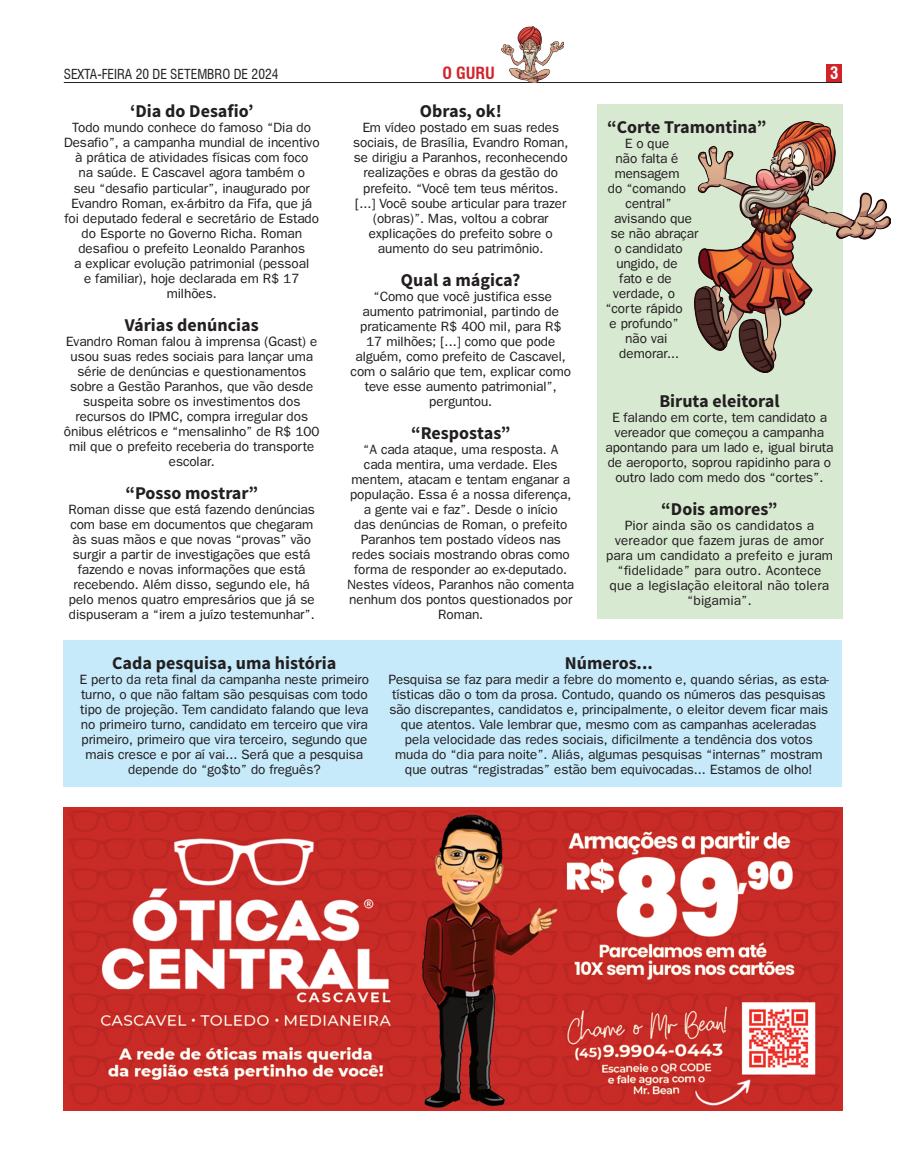
<style>
.page{position:relative;width:906px;height:1174px;background:#fff}
.page>*{position:absolute;margin:0;border:0;box-sizing:border-box;transform-origin:0 0}
.titulo_coluna{font:700 18px "Source Sans Pro";color:#231f20}
.t1{font:700 condensed 16.5px "Swiss 721 BT";color:#fff}
.t2{font:700 condensed 16.35px "Swiss 721 BT";color:#d1232a}
.Texto_Colunas{font:13.5px/15px "Franklin Gothic";color:#231f20;text-align:center}
.Texto_Colunas-2{font:13.5px/15px "Franklin Gothic";letter-spacing:.02em;color:#231f20;text-align:center}
.t3{font:condensed 13.5px "Swiss 721 BT";color:#231f20}
</style>
<div class="page">
<div style="left:64px;top:640px;width:778px;height:146px;background:#c6eafa"></div>
<div style="left:597px;top:104px;width:245px;height:514px;background:#d8e9d2"></div>
<div style="left:826px;top:64px;width:16px;height:19px;background:#d1232a"></div>
<hr style="left:64px;top:82px;width:778px;height:1px;background:#231f20">
<img style="left:502px;top:27px;width:61px;height:56px">
<img style="left:64px;top:807px;width:778px;height:303px">
<img style="left:694px;top:121px;width:196px;height:252px">
<p class="t3" style="left:64px;top:66px;width:216px">SEXTA-FEIRA 20 DE SETEMBRO DE 2024</p>
<p class="t2" style="left:442px;top:63px;width:54px">O GURU</p>
<p class="t1" style="left:830px;top:63px;width:10px">3</p>
<p class="titulo_coluna" style="left:130px;top:100px;width:125px">‘Dia do Desafio’</p>
<p class="Texto_Colunas" style="left:64px;top:120px;width:257px">Todo mundo conhece do famoso “Dia do Desafio”, a campanha mundial de incentivo à prática de atividades físicas com foco<br>na saúde. E Cascavel agora também o<br>seu “desafio particular”, inaugurado por Evandro Roman, ex-árbitro da Fifa, que já foi deputado federal e secretário de Estado do Esporte no Governo Richa. Roman desafiou o prefeito Leonaldo Paranhos<br>a explicar evolução patrimonial (pessoal<br>e familiar), hoje declarada em R$ 17 milhões.</p>
<p class="titulo_coluna" style="left:125px;top:313px;width:135px">Várias denúncias</p>
<p class="Texto_Colunas" style="left:64px;top:333px;width:257px">Evandro Roman falou à imprensa (Gcast) e usou suas redes sociais para lançar uma série de denúncias e questionamentos sobre a Gestão Paranhos, que vão desde suspeita sobre os investimentos dos recursos do IPMC, compra irregular dos ônibus elétricos e “mensalinho” de R$ 100 mil que o prefeito receberia do transporte escolar.</p>
<p class="titulo_coluna" style="left:125px;top:481px;width:134px">“Posso mostrar”</p>
<p class="Texto_Colunas" style="left:69px;top:501px;width:248px">Roman disse que está fazendo denúncias com base em documentos que chegaram às suas mãos e que novas “provas” vão surgir a partir de investigações que está fazendo e novas informações que está recebendo. Além disso, segundo ele, há pelo menos quatro empresários que já se dispuseram a “irem a juízo testemunhar”.</p>
<p class="titulo_coluna" style="left:420px;top:100px;width:83px">Obras, ok!</p>
<p class="Texto_Colunas" style="left:353px;top:120px;width:217px">Em vídeo postado em suas redes sociais, de Brasília, Evandro Roman, se dirigiu a Paranhos, reconhecendo realizações e obras da gestão do prefeito. “Você tem teus méritos. [...] Você soube articular para trazer (obras)”. Mas, voltou a cobrar explicações do prefeito sobre o aumento do seu patrimônio.</p>
<p class="titulo_coluna" style="left:401px;top:268px;width:121px">Qual a mágica?</p>
<p class="Texto_Colunas" style="left:351px;top:288px;width:222px">“Como que você justifica esse aumento patrimonial, partindo de praticamente R$ 400 mil, para R$<br>17 milhões; [...] como que pode alguém, como prefeito de Cascavel, com o salário que tem, explicar como teve esse aumento patrimonial”, perguntou.</p>
<p class="titulo_coluna" style="left:411px;top:421px;width:101px">“Respostas”</p>
<p class="Texto_Colunas" style="left:347px;top:441px;width:228px">“A cada ataque, uma resposta. A<br>cada mentira, uma verdade. Eles mentem, atacam e tentam enganar a população. Essa é a nossa diferença, a gente vai e faz”. Desde o início<br>das denúncias de Roman, o prefeito<br>Paranhos tem postado vídeos nas redes sociais mostrando obras como forma de responder ao ex-deputado.<br>Nestes vídeos, Paranhos não comenta nenhum dos pontos questionados por<br>Roman.</p>
<p class="titulo_coluna" style="left:607px;top:115px;width:161px">“Corte Tramontina”</p>
<p class="Texto_Colunas" style="left:625px;top:135px;width:46px">E o que</p>
<p class="Texto_Colunas" style="left:615px;top:150px;width:64px">não falta é</p>
<p class="Texto_Colunas" style="left:614px;top:165px;width:66px">mensagem</p>
<p class="Texto_Colunas" style="left:608px;top:180px;width:80px">do “comando</p>
<p class="Texto_Colunas" style="left:625px;top:195px;width:47px">central”</p>
<p class="Texto_Colunas" style="left:614px;top:210px;width:79px">avisando que</p>
<p class="Texto_Colunas" style="left:610px;top:225px;width:89px">se não abraçar</p>
<p class="Texto_Colunas" style="left:614px;top:240px;width:70px">o candidato</p>
<p class="Texto_Colunas" style="left:616px;top:255px;width:63px">ungido, de</p>
<p class="Texto_Colunas" style="left:619px;top:270px;width:54px">fato e de</p>
<p class="Texto_Colunas" style="left:613px;top:285px;width:63px">verdade, o</p>
<p class="Texto_Colunas" style="left:605px;top:300px;width:79px">“corte rápido</p>
<p class="Texto_Colunas" style="left:609px;top:315px;width:71px">e profundo”</p>
<p class="Texto_Colunas" style="left:625px;top:330px;width:43px">não vai</p>
<p class="Texto_Colunas" style="left:619px;top:345px;width:61px">demorar...</p>
<p class="titulo_coluna" style="left:659px;top:389px;width:122px">Biruta eleitoral</p>
<p class="Texto_Colunas" style="left:605px;top:410px;width:229px">E falando em corte, tem candidato a vereador que começou a campanha apontando para um lado e, igual biruta de aeroporto, soprou rapidinho para o outro lado com medo dos “cortes”.</p>
<p class="titulo_coluna" style="left:661px;top:497px;width:118px">“Dois amores”</p>
<p class="Texto_Colunas-2" style="left:606px;top:518px;width:228px">Pior ainda são os candidatos a vereador que fazem juras de amor para um candidato a prefeito e juram “fidelidade” para outro. Acontece que a legislação eleitoral não tolera “bigamia”.</p>
<p class="titulo_coluna" style="left:112px;top:651px;width:226px">Cada pesquisa, uma história</p>
<p class="Texto_Colunas" style="left:80px;top:671px;width:291px">E perto da reta final da campanha neste primeiro turno, o que não faltam são pesquisas com todo tipo de projeção. Tem candidato falando que leva no primeiro turno, candidato em terceiro que vira primeiro, primeiro que vira terceiro, segundo que mais cresce e por aí vai... Será que a pesquisa depende do “go$to” do freguês?</p>
<p class="titulo_coluna" style="left:565px;top:651px;width:89px">Números...</p>
<p class="Texto_Colunas" style="left:388px;top:671px;width:442px">Pesquisa se faz para medir a febre do momento e, quando sérias, as esta&shy;tísticas dão o tom da prosa. Contudo, quando os números das pesquisas são discrepantes, candidatos e, principalmente, o eleitor devem ficar mais que atentos. Vale lembrar que, mesmo com as campanhas aceleradas pela velocidade das redes sociais, dificilmente a tendência dos votos muda do “dia para noite”. Aliás, algumas pesquisas “internas” mostram que outras “registradas” estão bem equivocadas... Estamos de olho!</p>
</div>
